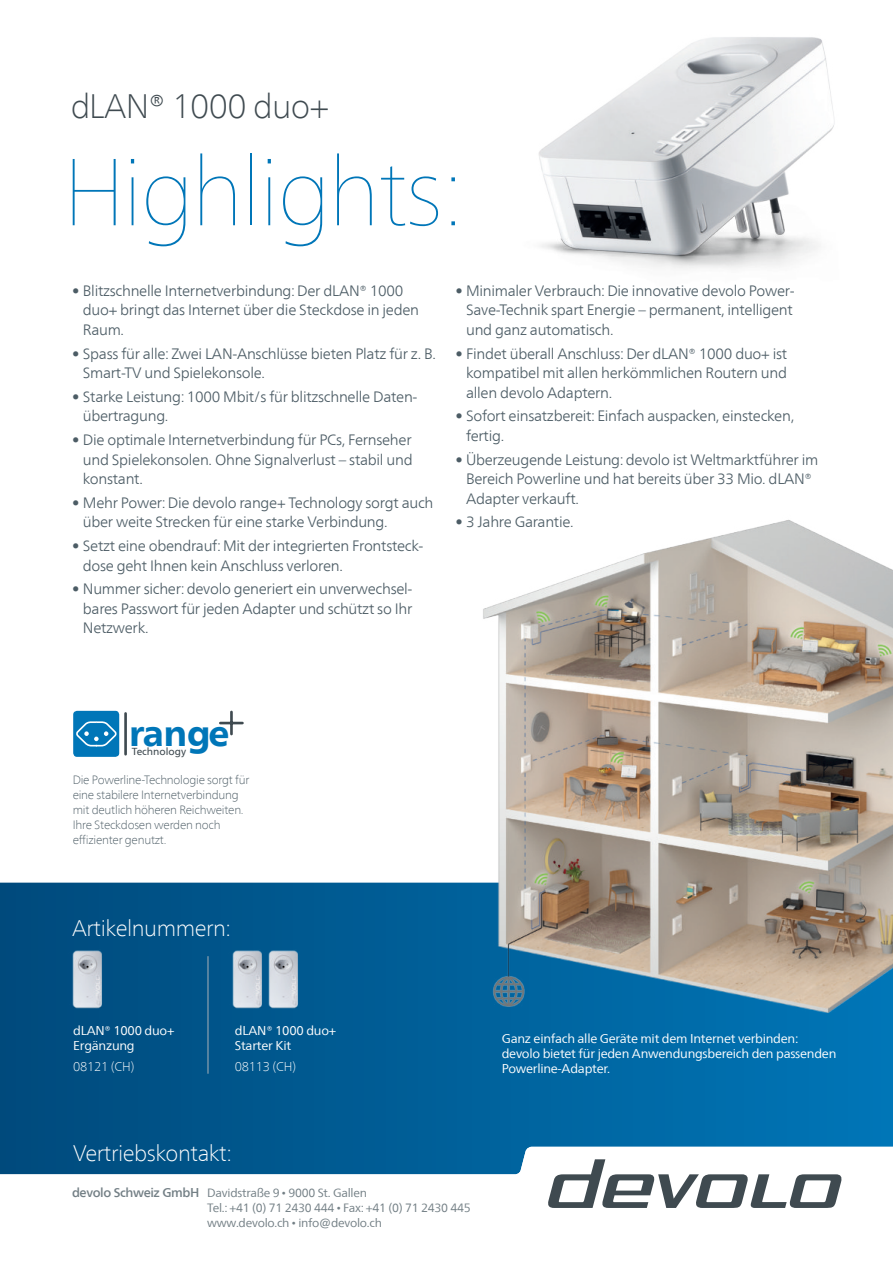
<style>
.page{position:relative;width:893px;height:1263px;background:#fff}
.page>*{position:absolute;margin:0;border:0;box-sizing:border-box;transform-origin:0 0}
.t1{font:200 94.95px "Frutiger Neue LT Com";letter-spacing:-.02em;color:#0076b8}
.t2{font:800 36px "Frutiger Neue LT Com";letter-spacing:-.02em;color:#0076b8}
.t3{font:100 33.75px "Frutiger Neue LT Com";letter-spacing:-.02em;color:#3f4a50}
.t4{font:100 22.5px "Frutiger Neue LT Com";letter-spacing:-.02em;color:#fff}
.t5{font:300 15px/19.5px "Frutiger Neue LT Com";letter-spacing:-.02em;color:#4c5c65}
.t6{font:12.75px/15px "Frutiger Neue LT Com";letter-spacing:-.02em;color:#fff}
.t7{font:100 12.75px "Frutiger Neue LT Com";letter-spacing:-.02em;color:#fff}
.t8{font:500 12.75px "Frutiger Neue LT Com";letter-spacing:-.03em;color:#737f85}
.t9{font:100 12px/15px "Frutiger Neue LT Com";letter-spacing:-.02em;color:#4c5c65}
.t10{font:12px/15px "Frutiger Neue LT Com";letter-spacing:-.02em;color:#737f85}
.t11{font:10.2px "Frutiger Neue LT Com";color:#3f4a50}
.s1{font-size:8.25px}
</style>
<div class="page">
<svg style="left:0;top:882px;width:893px;height:292px;background:#096096"></svg>
<svg style="left:547px;top:1159px;width:295px;height:49px"></svg>
<hr style="left:208px;top:956px;width:1px;height:118px;background:#a9b1b8">
<img style="left:440px;top:520px;width:453px;height:526px">
<div style="left:72px;top:710px;width:48px;height:48px;background:#0076b8;border-radius:5px"></div>
<div style="left:72px;top:709px;width:49px;height:49px;border:2px solid #fff;border-radius:5px"></div>
<hr style="left:124px;top:713px;width:3px;height:41px;background:#3f4a50">
<hr style="left:230px;top:712px;width:3px;height:22px;background:#3f4a50">
<hr style="left:220px;top:722px;width:22px;height:2px;background:#3f4a50">
<svg style="left:76px;top:721px;width:41px;height:26px"></svg>
<img style="left:224px;top:948px;width:36px;height:63px">
<img style="left:260px;top:948px;width:46px;height:63px">
<img style="left:64px;top:948px;width:46px;height:63px">
<img style="left:538px;top:37px;width:297px;height:232px">
<h3 class="t3" style="left:70px;top:86px;width:260px">dLAN® 1000 duo+</h3>
<h1 class="t1" style="left:64px;top:153px;width:400px">Highlights:</h1>
<p class="t5" style="left:83px;top:281px;width:338px;text-indent:-11px">• Blitzschnelle Internetverbindung: Der dLAN® 1000 duo+ bringt das Internet über die Steckdose in jeden<br>Raum.</p>
<p class="t5" style="left:83px;top:344px;width:354px;text-indent:-11px">• Spass für alle: Zwei LAN-Anschlüsse bieten Platz für z. B.<br>Smart-TV und Spielekonsole.</p>
<p class="t5" style="left:83px;top:387px;width:336px;text-indent:-11px">• Starke Leistung: 1000 Mbit/s für blitzschnelle Daten&shy;übertragung.</p>
<p class="t5" style="left:83px;top:431px;width:331px;text-align:justify;text-indent:-11px">• Die optimale Internetverbindung für PCs, Fernseher und Spielekonsolen. Ohne Signalverlust – stabil und konstant.</p>
<p class="t5" style="left:83px;top:493px;width:352px;text-indent:-11px">• Mehr Power: Die devolo range+ Technology sorgt auch über weite Strecken für eine starke Verbindung.</p>
<p class="t5" style="left:83px;top:537px;width:342px;text-indent:-11px">• Setzt eine obendrauf: Mit der integrierten Frontsteck&shy;dose geht Ihnen kein Anschluss verloren.</p>
<p class="t5" style="left:83px;top:580px;width:331px;text-align:justify;text-indent:-11px">• Nummer sicher: devolo generiert ein unverwechsel&shy;bares Passwort für jeden Adapter und schützt so Ihr Netzwerk.</p>
<p class="t5" style="left:466px;top:281px;width:330px;text-align:justify;text-indent:-11px">• Minimaler Verbrauch: Die innovative devolo Power-Save-Technik spart Energie – permanent, intelligent und ganz automatisch.</p>
<p class="t5" style="left:466px;top:344px;width:323px;text-align:justify;text-indent:-11px">• Findet überall Anschluss: Der dLAN® 1000 duo+ ist kompatibel mit allen herkömmlichen Routern und allen devolo Adaptern.</p>
<p class="t5" style="left:466px;top:407px;width:330px;text-indent:-11px">• Sofort einsatzbereit: Einfach auspacken, einstecken, fertig.</p>
<p class="t5" style="left:466px;top:450px;width:354px;text-indent:-11px">• Überzeugende Leistung: devolo ist Weltmarktführer im<br>Bereich Powerline und hat bereits über 33 Mio. dLAN®<br>Adapter verkauft.</p>
<p class="t5" style="left:455px;top:513px;width:120px">• 3 Jahre Garantie.</p>
<h2 class="t2" style="left:129px;top:720px;width:102px">range</h2>
<p class="t11" style="left:132px;top:747px;width:56px">Technology</p>
<p class="t9" style="left:73px;top:773px;width:178px">Die Powerline-Technologie sorgt für eine stabilere Internetverbindung mit deutlich höheren Reichweiten.<br>Ihre Steckdosen werden noch effizienter genutzt.</p>
<h3 class="t4" style="left:72px;top:917px;width:160px">Artikelnummern:</h3>
<p class="t6" style="left:73px;top:1023px;width:103px">dLAN® 1000 duo+<br>Ergänzung</p>
<p class="t7" style="left:73px;top:1060px;width:63px">08121 (CH)</p>
<p class="t6" style="left:235px;top:1023px;width:103px">dLAN® 1000 duo+<br>Starter Kit</p>
<p class="t7" style="left:235px;top:1060px;width:63px">08113 (CH)</p>
<h3 class="t4" style="left:73px;top:1142px;width:160px">Vertriebskontakt:</h3>
<p class="t6" style="left:502px;top:1032px;width:336px">Ganz einfach alle Geräte mit dem Internet verbinden: devolo bietet für jeden Anwendungsbereich den passenden<br>Powerline-Adapter.</p>
<p class="t8" style="left:72px;top:1185px;width:129px">devolo Schweiz GmbH</p>
<p class="t10" style="left:207px;top:1186px;width:265px">Davidstraße 9 <span class="s1">•</span> 9000 St. Gallen<br>Tel.: +41 (0) 71 2430 444 <span class="s1">•</span> Fax: +41 (0) 71 2430 445 www.devolo.ch <span class="s1">•</span> info@devolo.ch</p>
</div>
